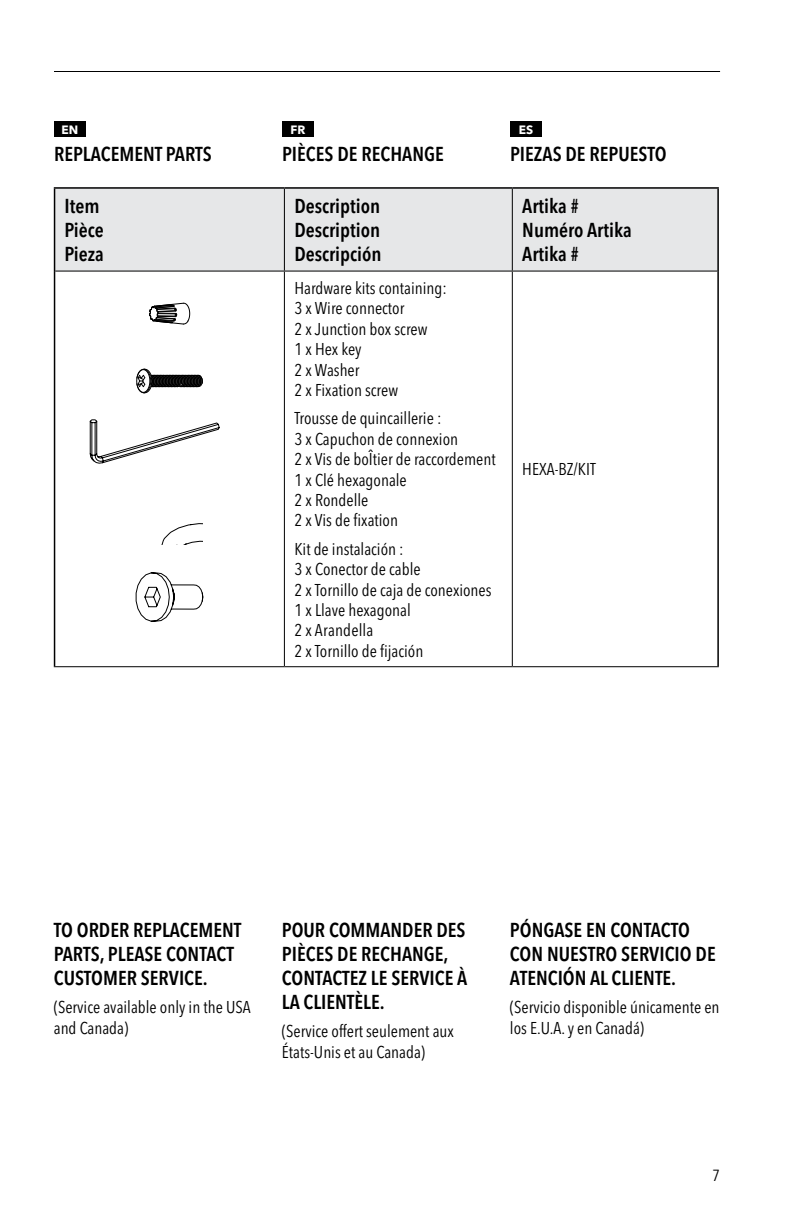
<style>
.page{position:relative;width:792px;height:1224px;background:#fff}
.page>*{position:absolute;margin:0;border:0;box-sizing:border-box;transform-origin:0 0}
.t1{font:600 condensed 20px/24px "Avenir Next LT Pro";color:#000}
.t2{font:condensed 17px/20.4px "Avenir Next LT Pro";color:#000}
.t3{font:condensed 16px "Avenir Next LT Pro";color:#000}
.t4{font:700 12px "Avenir Next LT Pro";color:#fff}
</style>
<div class="page">
<hr style="left:54px;top:71px;width:666px;height:1px;background:#000">
<div style="left:54px;top:122px;width:32px;height:15px;background:#000"></div>
<div style="left:282px;top:122px;width:32px;height:15px;background:#000"></div>
<div style="left:510px;top:122px;width:32px;height:15px;background:#000"></div>
<div style="left:55px;top:189px;width:662px;height:82px;background:#e6e7e8"></div>
<hr style="left:54px;top:187px;width:230px;height:2px;background:#000">
<hr style="left:54px;top:189px;width:1px;height:82px;background:#000">
<hr style="left:284px;top:187px;width:228px;height:2px;background:#000">
<hr style="left:512px;top:187px;width:207px;height:2px;background:#000">
<hr style="left:717px;top:189px;width:2px;height:82px;background:#000">
<hr style="left:54px;top:271px;width:1px;height:395px;background:#000">
<hr style="left:717px;top:271px;width:2px;height:395px;background:#000">
<hr style="left:284px;top:189px;width:1px;height:82px;background:#000">
<hr style="left:512px;top:189px;width:1px;height:82px;background:#000">
<hr style="left:55px;top:271px;width:229px;height:1px;background:#000">
<hr style="left:284px;top:271px;width:228px;height:1px;background:#000">
<hr style="left:284px;top:272px;width:1px;height:394px;background:#000">
<hr style="left:512px;top:271px;width:205px;height:1px;background:#000">
<hr style="left:512px;top:272px;width:1px;height:394px;background:#000">
<hr style="left:54px;top:666px;width:230px;height:1px;background:#000">
<hr style="left:284px;top:666px;width:228px;height:1px;background:#000">
<hr style="left:512px;top:666px;width:207px;height:1px;background:#000">
<svg style="left:149px;top:303px;width:41px;height:22px"></svg>
<svg style="left:136px;top:369px;width:67px;height:24px"></svg>
<svg style="left:90px;top:420px;width:129px;height:43px"></svg>
<svg style="left:161px;top:523px;width:42px;height:21px"></svg>
<svg style="left:136px;top:572px;width:67px;height:50px"></svg>
<p class="t4" style="left:62px;top:122px;width:18px">EN</p>
<p class="t1" style="left:54px;top:142px;width:159px">REPLACEMENT PARTS</p>
<p class="t4" style="left:291px;top:122px;width:16px">FR</p>
<p class="t1" style="left:282px;top:142px;width:163px">PIÈCES DE RECHANGE</p>
<p class="t4" style="left:519px;top:122px;width:16px">ES</p>
<p class="t1" style="left:510px;top:142px;width:158px">PIEZAS DE REPUESTO</p>
<p class="t1" style="left:65px;top:194px;width:41px">Item<br>Pièce<br>Pieza</p>
<p class="t1" style="left:294px;top:194px;width:89px;text-align:justify">Description Description Descripción</p>
<p class="t1" style="left:522px;top:194px;width:111px">Artika #<br>Numéro Artika<br>Artika #</p>
<p class="t2" style="left:294px;top:278px;width:154px">Hardware kits containing:<br>3 x Wire connector<br>2 x Junction box screw<br>1 x Hex key<br>2 x Washer<br>2 x Fixation screw</p>
<p class="t2" style="left:294px;top:408px;width:203px">Trousse de quincaillerie :<br>3 x Capuchon de connexion<br>2 x Vis de boÎtier de raccordement<br>1 x Clé hexagonale<br>2 x Rondelle<br>2 x Vis de fixation</p>
<p class="t2" style="left:294px;top:539px;width:199px">Kit de instalación :<br>3 x Conector de cable<br>2 x Tornillo de caja de conexiones<br>1 x Llave hexagonal<br>2 x Arandella<br>2 x Tornillo de fijación</p>
<p class="t2" style="left:522px;top:459px;width:75px">HEXA-BZ/KIT</p>
<p class="t1" style="left:54px;top:918px;width:189px">TO ORDER REPLACEMENT<br>PARTS, PLEASE CONTACT<br>CUSTOMER SERVICE.</p>
<p class="t2" style="left:54px;top:997px;width:198px">(Service available only in the USA and Canada)</p>
<p class="t1" style="left:282px;top:918px;width:187px">POUR COMMANDER DES<br>PIÈCES DE RECHANGE,<br>CONTACTEZ LE SERVICE À<br>LA CLIENTÈLE.</p>
<p class="t2" style="left:282px;top:1021px;width:174px">(Service offert seulement aux<br>États-Unis et au Canada)</p>
<p class="t1" style="left:510px;top:918px;width:207px">PÓNGASE EN CONTACTO<br>CON NUESTRO SERVICIO DE<br>ATENCIÓN AL CLIENTE.</p>
<p class="t2" style="left:510px;top:997px;width:211px">(Servicio disponible únicamente en los E.U.A. y en Canadá)</p>
<p class="t3" style="left:712px;top:1166px;width:9px">7</p>
</div>
